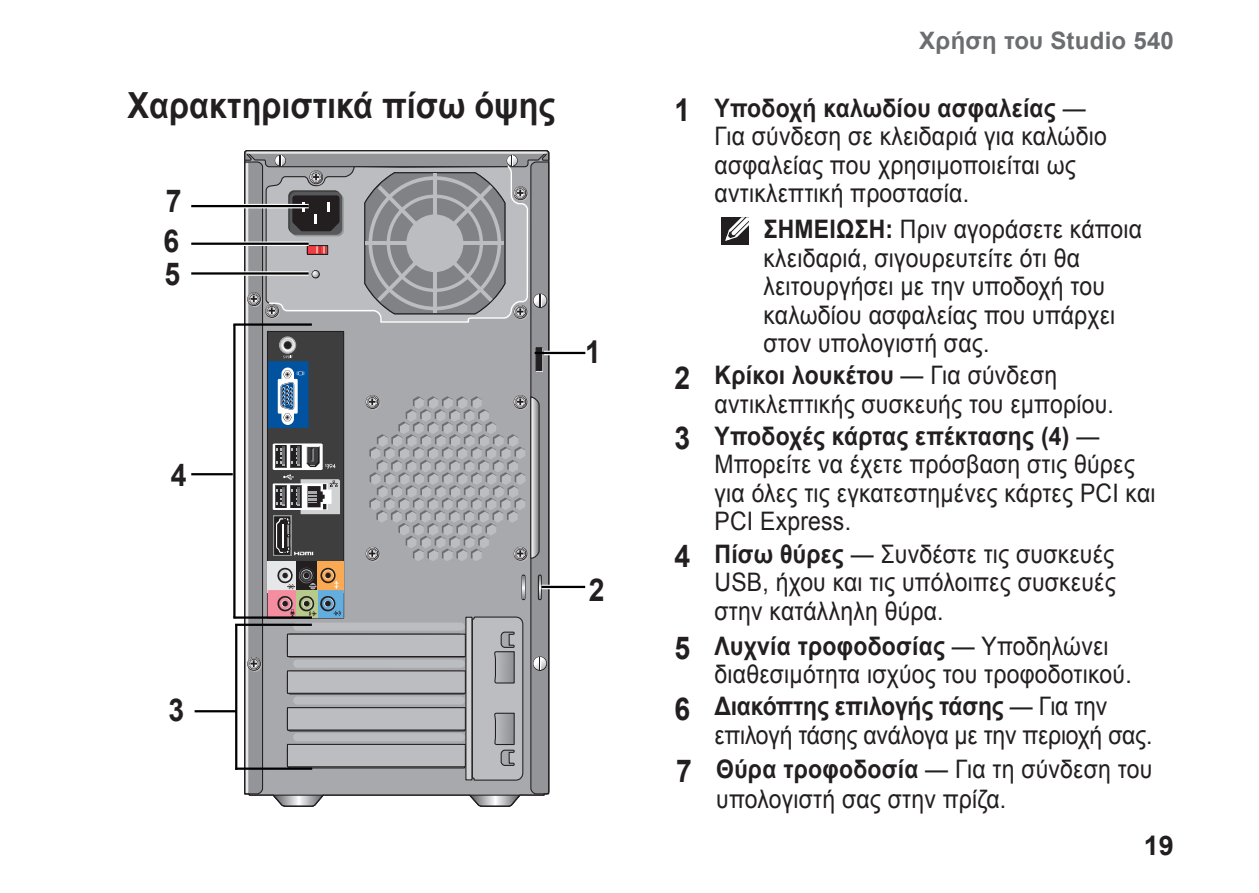
<style>
.page{position:relative;width:1259px;height:893px;background:#fff}
.page>*{position:absolute;margin:0;border:0;box-sizing:border-box;transform-origin:0 0}
.t1{font:700 36px "Arial";color:#231f20;scale:.9 1}
.t2{font:700 31.5px "Arial";color:#231f20;scale:.9 1}
.t3{font:700 27px "Arial";color:#231f20}
.t4{font:25.5px/28.5px "Arial";letter-spacing:.01em;color:#231f20;scale:.9 1}
.t5{font:25.5px/28.5px "Arial";letter-spacing:-.01em;color:#231f20;scale:.9 1}
.t6{font:700 24px "Arial";letter-spacing:.01em;color:#6c6d70}
.s1{font-weight:700;font-size:31.5px}
.s2{font-weight:700}
</style>
<div class="page">
<div style="left:721px;top:217px;width:28px;height:28px;background:#231f20"></div>
<svg style="left:725px;top:217px;width:24px;height:24px"></svg>
<svg style="left:244px;top:150px;width:305px;height:657px;background:#9b9c9f"></svg>
<svg style="left:191px;top:204px;width:118px;height:4px"></svg>
<hr style="left:191px;top:205px;width:118px;height:2px;background:#000001">
<div style="left:191px;top:241px;width:118px;height:5px;background:#949494"></div>
<hr style="left:191px;top:243px;width:118px;height:2px;background:#000001">
<svg style="left:244px;top:271px;width:65px;height:5px"></svg>
<hr style="left:191px;top:272px;width:118px;height:3px;background:#000001">
<hr style="left:191px;top:473px;width:42px;height:2px;background:#000001">
<svg style="left:541px;top:585px;width:44px;height:4px"></svg>
<hr style="left:541px;top:586px;width:44px;height:2px;background:#000001">
<hr style="left:544px;top:351px;width:41px;height:4px;background:#dfdfdf">
<hr style="left:535px;top:352px;width:50px;height:2px;background:#000001">
<hr style="left:233px;top:323px;width:79px;height:3px;background:#000001">
<hr style="left:233px;top:325px;width:2px;height:293px;background:#000001">
<hr style="left:235px;top:624px;width:77px;height:2px;background:#000001">
<hr style="left:235px;top:625px;width:2px;height:145px;background:#000001">
<hr style="left:233px;top:616px;width:79px;height:3px;background:#000001">
<hr style="left:235px;top:767px;width:77px;height:3px;background:#000001">
<hr style="left:195px;top:710px;width:41px;height:2px;background:#000001">
<p class="t6" style="left:919px;top:25px;width:256px">Χρήση του Studio 540</p>
<h1 class="t1" style="left:128px;top:81px;width:477px">Χαρακτηριστικά πίσω όψης</h1>
<p class="t4" style="left:714px;top:94px;width:437px;text-indent:-40px"><span class="s1">1</span> <span class="s2">Υποδοχή καλωδίου ασφαλείας</span> —<br>Για σύνδεση σε κλειδαριά για καλώδιο ασφαλείας που χρησιμοποιείται ως αντικλεπτική προστασία.</p>
<p class="t4" style="left:763px;top:215px;width:422px"><span class="s2">ΣΗΜΕΙΩΣΗ:</span> Πριν αγοράσετε κάποια κλειδαριά, σιγουρευτείτε ότι θα λειτουργήσει με την υποδοχή του καλωδίου ασφαλείας που υπάρχει στον υπολογιστή σας.</p>
<p class="t4" style="left:714px;top:361px;width:445px;text-indent:-40px"><span class="s1">2</span> <span class="s2">Κρίκοι λουκέτου</span> — Για σύνδεση αντικλεπτικής συσκευής του εμπορίου.</p>
<p class="t4" style="left:714px;top:422px;width:491px;text-indent:-40px"><span class="s1">3</span> <span class="s2">Υποδοχές κάρτας επέκτασης (4)</span> —<br>Μπορείτε να έχετε πρόσβαση στις θύρες για όλες τις εγκατεστημένες κάρτες PCI και<br>PCI Express.</p>
<p class="t4" style="left:714px;top:540px;width:447px;text-align:justify;text-indent:-40px"><span class="s1">4</span> <span class="s2">Πίσω θύρες</span> — Συνδέστε τις συσκευές USB, ήχου και τις υπόλοιπες συσκευές στην κατάλληλη θύρα.</p>
<p class="t4" style="left:714px;top:632px;width:465px;text-indent:-40px"><span class="s1">5</span> <span class="s2">Λυχνία τροφοδοσίας</span> — Υποδηλώνει διαθεσιμότητα ισχύος του τροφοδοτικού.</p>
<p class="t5" style="left:714px;top:692px;width:488px;text-indent:-40px"><span class="s1">6</span> <span class="s2">Διακόπτης επιλογής τάσης</span> — Για την επιλογή τάσης ανάλογα με την περιοχή σας.</p>
<p class="t4" style="left:716px;top:754px;width:486px;line-height:30px;text-indent:-40px"><span class="s1">7</span> <span class="s2">Θύρα τροφοδοσία</span> — Για τη σύνδεση του υπολογιστή σας στην πρίζα.</p>
<p class="t2" style="left:166px;top:180px;width:19px">7</p>
<p class="t2" style="left:164px;top:220px;width:19px">6</p>
<p class="t2" style="left:165px;top:254px;width:19px">5</p>
<p class="t2" style="left:585px;top:331px;width:19px">1</p>
<p class="t2" style="left:171px;top:454px;width:19px">4</p>
<p class="t2" style="left:589px;top:569px;width:19px">2</p>
<p class="t2" style="left:168px;top:689px;width:19px">3</p>
<p class="t3" style="left:1144px;top:827px;width:32px">19</p>
</div>
